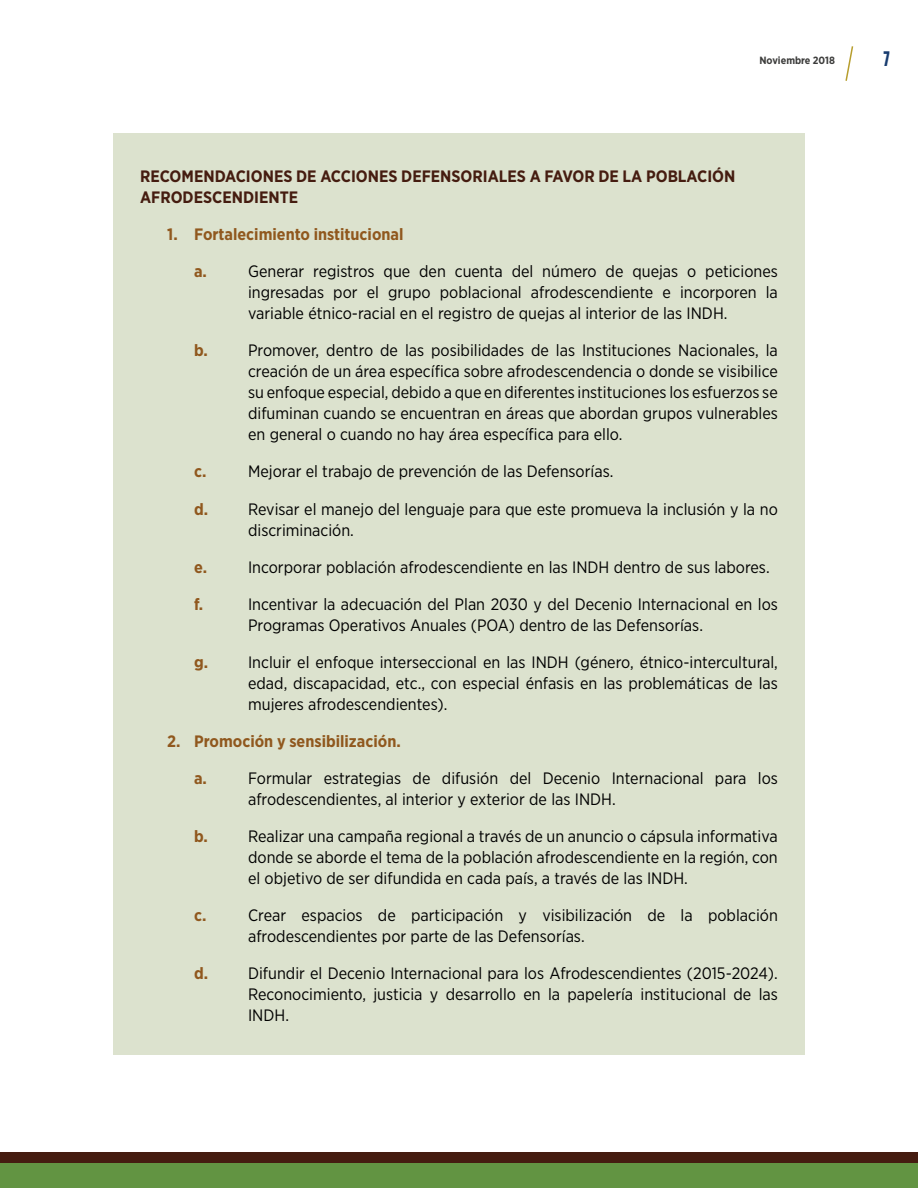
<style>
.page{position:relative;width:918px;height:1188px;background:#fff}
.page>*{position:absolute;margin:0;border:0;box-sizing:border-box;transform-origin:0 0}
.t1{font:700 21px "Gotham Condensed";color:#183c6f}
.t2{font:16.5px/21px "Gotham Narrow";color:#000;text-align:justify}
.t3{font:700 16.5px "Gotham Narrow";color:#90581e}
.t4{font:700 16.5px/21px "Gotham Narrow";color:#451c10}
.t5{font:700 10.5px "Gotham Narrow";color:#3c3c3b}
</style>
<div class="page">
<div style="left:0;top:1162px;width:918px;height:26px;background:#629442"></div>
<div style="left:0;top:1152px;width:918px;height:10px;background:#451c10"></div>
<svg style="left:845px;top:46px;width:9px;height:35px"></svg>
<div style="left:113px;top:133px;width:692px;height:922px;background:#dce2ce"></div>
<p class="t5" style="left:759px;top:54px;width:77px">Noviembre 2018</p>
<p class="t1" style="left:883px;top:47px;width:8px">7</p>
<p class="t4" style="left:140px;top:166px;width:597px">RECOMENDACIONES DE ACCIONES DEFENSORIALES A FAVOR DE LA POBLACIÓN<br>AFRODESCENDIENTE</p>
<p class="t3" style="left:167px;top:224px;width:238px">1. Fortalecimiento institucional</p>
<p class="t3" style="left:194px;top:261px;width:14px">a.</p>
<p class="t2" style="left:248px;top:261px;width:531px">Generar registros que den cuenta del número de quejas o peticiones ingresadas por el grupo poblacional afrodescendiente e incorporen la variable étnico-racial en el registro de quejas al interior de las INDH.</p>
<p class="t3" style="left:194px;top:340px;width:15px">b.</p>
<p class="t2" style="left:248px;top:340px;width:531px">Promover, dentro de las posibilidades de las Instituciones Nacionales, la creación de un área específica sobre afrodescendencia o donde se visibilice su enfoque especial, debido a que en diferentes instituciones los esfuerzos se difuminan cuando se encuentran en áreas que abordan grupos vulnerables en general o cuando no hay área específica para ello.</p>
<p class="t3" style="left:194px;top:461px;width:14px">c.</p>
<p class="t2" style="left:248px;top:461px;width:367px">Mejorar el trabajo de prevención de las Defensorías.</p>
<p class="t3" style="left:194px;top:498px;width:16px">d.</p>
<p class="t2" style="left:248px;top:498px;width:531px">Revisar el manejo del lenguaje para que este promueva la inclusión y la no discriminación.</p>
<p class="t3" style="left:194px;top:556px;width:15px">e.</p>
<p class="t2" style="left:248px;top:556px;width:523px">Incorporar población afrodescendiente en las INDH dentro de sus labores.</p>
<p class="t3" style="left:194px;top:593px;width:11px">f.</p>
<p class="t2" style="left:248px;top:593px;width:531px">Incentivar la adecuación del Plan 2030 y del Decenio Internacional en los<br>Programas Operativos Anuales (POA) dentro de las Defensorías.</p>
<p class="t3" style="left:194px;top:651px;width:16px">g.</p>
<p class="t2" style="left:248px;top:651px;width:531px">Incluir el enfoque interseccional en las INDH (género, étnico-intercultural, edad, discapacidad, etc., con especial énfasis en las problemáticas de las mujeres afrodescendientes).</p>
<p class="t3" style="left:167px;top:730px;width:235px">2. Promoción y sensibilización.</p>
<p class="t3" style="left:194px;top:767px;width:14px">a.</p>
<p class="t2" style="left:248px;top:767px;width:531px">Formular estrategias de difusión del Decenio Internacional para los afrodescendientes, al interior y exterior de las INDH.</p>
<p class="t3" style="left:194px;top:825px;width:15px">b.</p>
<p class="t2" style="left:248px;top:825px;width:531px">Realizar una campaña regional a través de un anuncio o cápsula informativa donde se aborde el tema de la población afrodescendiente en la región, con el objetivo de ser difundida en cada país, a través de las INDH.</p>
<p class="t3" style="left:194px;top:904px;width:14px">c.</p>
<p class="t2" style="left:248px;top:904px;width:531px">Crear espacios de participación y visibilización de la población afrodescendientes por parte de las Defensorías.</p>
<p class="t3" style="left:194px;top:962px;width:16px">d.</p>
<p class="t2" style="left:248px;top:962px;width:531px">Difundir el Decenio Internacional para los Afrodescendientes (2015-2024).<br>Reconocimiento, justicia y desarrollo en la papelería institucional de las INDH.</p>
</div>
